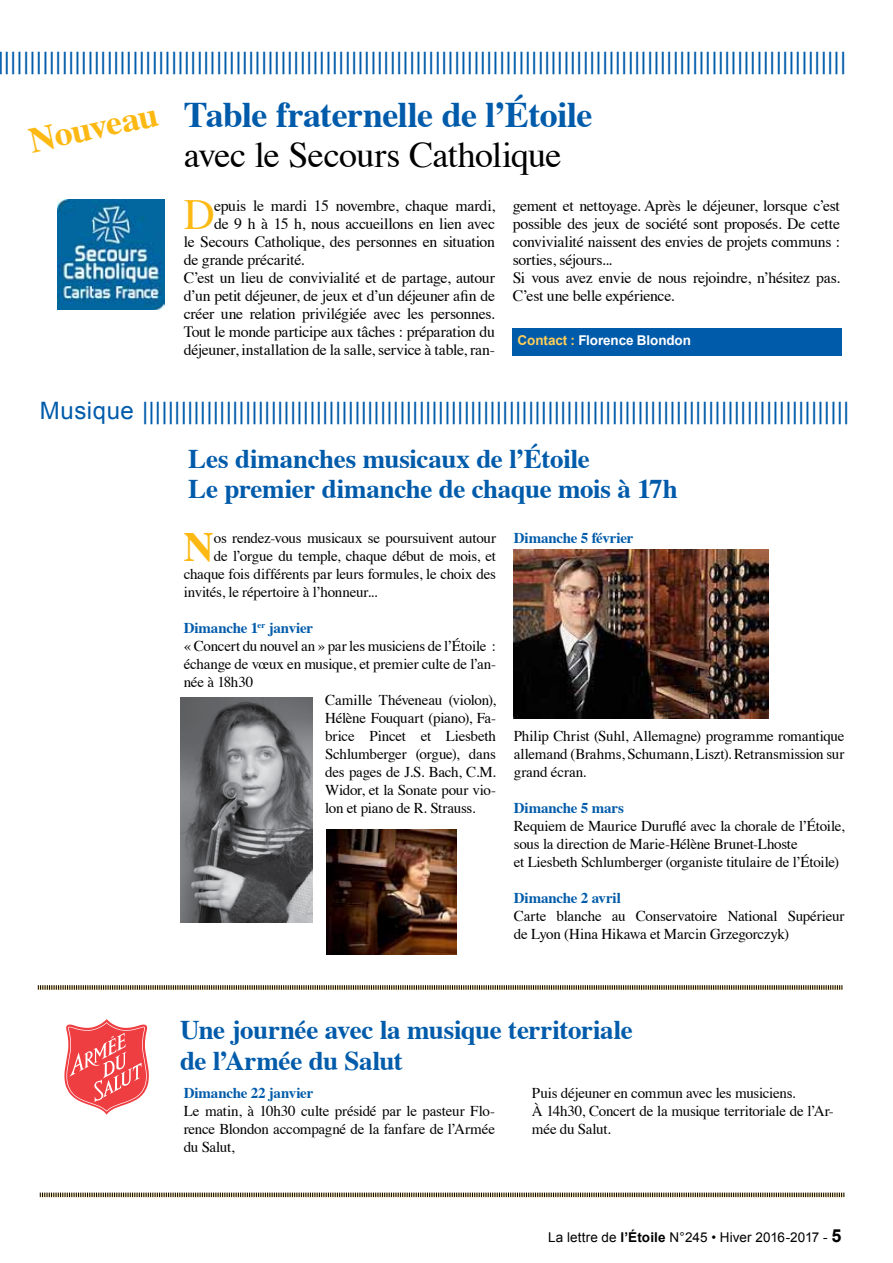
<style>
.page{position:relative;width:893px;height:1263px;background:#fff}
.page>*{position:absolute;margin:0;border:0;box-sizing:border-box;transform-origin:0 0}
.t1{font:42.9px "Times";color:#fdb913}
.t2{font:700 41.7px "Times";color:#fdb913}
.t3{font:700 36px "Times";letter-spacing:-.015em;color:#005baa}
.t4{font:36px "Times";letter-spacing:-.02em;color:#000}
.t5{font:700 36px "Times";color:#fdb913}
.t6{font:700 27px/30.8px "Times";letter-spacing:-.015em;color:#005baa}
.t7{font:24px "Arial";letter-spacing:.025em;color:#005baa}
.t8{font:15.75px/18px "Times";letter-spacing:-.02em;color:#000}
.t9{font:15px/18px "Times";letter-spacing:-.015em;color:#000}
.t10{font:700 15px "Times";letter-spacing:-.01em;color:#005baa}
.t11{font:13.5px "Arial";letter-spacing:.01em;color:#000}
.t12{font:700 13.5px "Arial";letter-spacing:-.01em;color:#fff}
.s1{color:#fece5a}
.s2{font-weight:700}
.s3{font-weight:700;font-size:18px}
</style>
<div class="page">
<svg style="left:39px;top:1192px;width:806px;height:6px;background:#e1ddd5"></svg>
<svg style="left:40px;top:1193px;width:804px;height:4px;background:#8c8167"></svg>
<div style="left:512px;top:328px;width:329px;height:28px;background:#005baa"></div>
<img style="left:58px;top:200px;width:106px;height:110px">
<svg style="left:64px;top:1019px;width:85px;height:96px"></svg>
<svg style="left:38px;top:985px;width:804px;height:5px;background:#978d74"></svg>
<img style="left:180px;top:697px;width:132px;height:226px">
<img style="left:514px;top:549px;width:254px;height:169px">
<img style="left:326px;top:830px;width:131px;height:125px">
<h3 class="t7" style="left:-3px;top:44px;width:850px">||||||||||||||||||||||||||||||||||||||||||||||||||||||||||||||||||||||||||||||||||||||||||||||||||||||||||||||||||||||||||||||||||||</h3>
<h3 class="t3" style="left:184px;top:80px;width:410px">Table fraternelle de l’Étoile</h3>
<h3 class="t4" style="left:184px;top:121px;width:379px">avec le Secours Catholique</h3>
<h1 class="t1" style="left:184px;top:175px;width:33px">D</h1>
<p class="t8" style="left:214px;top:195px;width:282px">epuis le mardi 15 novembre, chaque mardi,</p>
<h3 class="t5" style="left:22px;top:107px;width:132px;rotate:-12deg">Nouveau</h3>
<p class="t8" style="left:513px;top:195px;width:329px">gement et nettoyage. Après le déjeuner, lorsque c’est possible des jeux de société sont proposés. De cette convivialité naissent des envies de projets communs : sorties, séjours...<br>Si vous avez envie de nous rejoindre, n’hésitez pas.<br>C’est une belle expérience.</p>
<p class="t8" style="left:214px;top:213px;width:282px">de 9 h à 15 h, nous accueillons en lien avec</p>
<p class="t8" style="left:184px;top:231px;width:313px">le Secours Catholique, des personnes en situation</p>
<p class="t8" style="left:184px;top:249px;width:122px">de grande précarité.</p>
<p class="t8" style="left:184px;top:267px;width:313px">C’est un lieu de convivialité et de partage, autour</p>
<p class="t8" style="left:184px;top:285px;width:313px">d’un petit déjeuner, de jeux et d’un déjeuner afin de</p>
<p class="t8" style="left:184px;top:303px;width:313px">créer une relation privilégiée avec les personnes.</p>
<p class="t8" style="left:184px;top:321px;width:313px">Tout le monde participe aux tâches : préparation du</p>
<p class="t8" style="left:184px;top:339px;width:313px">déjeuner, installation de la salle, service à table, ran-</p>
<p class="t12" style="left:518px;top:331px;width:175px"><span class="s1">Contact :</span> Florence Blondon</p>
<h3 class="t7" style="left:40px;top:395px;width:811px">Musique ||||||||||||||||||||||||||||||||||||||||||||||||||||||||||||||||||||||||||||||||||||||||||||||||||||||||||||||</h3>
<h3 class="t6" style="left:188px;top:440px;width:491px">Les dimanches musicaux de l’Étoile<br>Le premier dimanche de chaque mois à 17h</h3>
<h2 class="t2" style="left:184px;top:507px;width:32px">N</h2>
<p class="t9" style="left:214px;top:528px;width:284px">os rendez-vous musicaux se poursuivent autour</p>
<p class="t10" style="left:514px;top:524px;width:121px">Dimanche 5 février</p>
<p class="t9" style="left:214px;top:546px;width:284px">de l’orgue du temple, chaque début de mois, et</p>
<p class="t9" style="left:184px;top:564px;width:314px">chaque fois différents par leurs formules, le choix des</p>
<p class="t9" style="left:184px;top:582px;width:195px">invités, le répertoire à l’honneur...</p>
<p class="t10" style="left:184px;top:614px;width:131px">Dimanche 1<sup>er</sup> janvier</p>
<p class="t9" style="left:184px;top:636px;width:314px">« Concert du nouvel an » par les musiciens de l’Étoile :</p>
<p class="t9" style="left:184px;top:654px;width:314px">échange de vœux en musique, et premier culte de l’an-</p>
<p class="t9" style="left:184px;top:672px;width:71px">née à 18h30</p>
<p class="t9" style="left:325px;top:690px;width:172px">Camille Théveneau (violon),</p>
<p class="t9" style="left:325px;top:708px;width:172px">Hélène Fouquart (piano), Fa-</p>
<p class="t9" style="left:325px;top:726px;width:172px">brice Pincet et Liesbeth</p>
<p class="t9" style="left:325px;top:744px;width:172px">Schlumberger (orgue), dans</p>
<p class="t9" style="left:325px;top:762px;width:172px">des pages de J.S. Bach, C.M.</p>
<p class="t9" style="left:325px;top:780px;width:172px">Widor, et la Sonate pour vio-</p>
<p class="t9" style="left:325px;top:798px;width:152px">lon et piano de R. Strauss.</p>
<p class="t9" style="left:514px;top:726px;width:332px;text-align:justify">Philip Christ (Suhl, Allemagne) programme romantique allemand (Brahms, Schumann, Liszt). Retransmission sur grand écran.</p>
<p class="t10" style="left:514px;top:794px;width:112px">Dimanche 5 mars</p>
<p class="t9" style="left:514px;top:816px;width:332px">Requiem de Maurice Duruflé avec la chorale de l’Étoile, sous la direction de Marie-Hélène Brunet-Lhoste<br>et Liesbeth Schlumberger (organiste titulaire de l’Étoile)</p>
<p class="t10" style="left:514px;top:884px;width:109px">Dimanche 2 avril</p>
<p class="t9" style="left:514px;top:906px;width:332px">Carte blanche au Conservatoire National Supérieur de Lyon (Hina Hikawa et Marcin Grzegorczyk)</p>
<h3 class="t6" style="left:180px;top:1012px;width:454px">Une journée avec la musique territoriale de l’Armée du Salut</h3>
<p class="t10" style="left:184px;top:1079px;width:131px">Dimanche 22 janvier</p>
<p class="t9" style="left:184px;top:1101px;width:313px;text-align:justify">Le matin, à 10h30 culte présidé par le pasteur Flo&shy;rence Blondon accompagné de la fanfare de l’Armée du Salut,</p>
<p class="t9" style="left:532px;top:1083px;width:303px">Puis déjeuner en commun avec les musiciens.<br>À 14h30, Concert de la musique territoriale de l’Ar&shy;mée du Salut.</p>
<p class="t11" style="left:548px;top:1228px;width:295px">La lettre de <span class="s2">l’Étoile</span> N°245 • Hiver 2016-2017 - <span class="s3">5</span></p>
</div>
